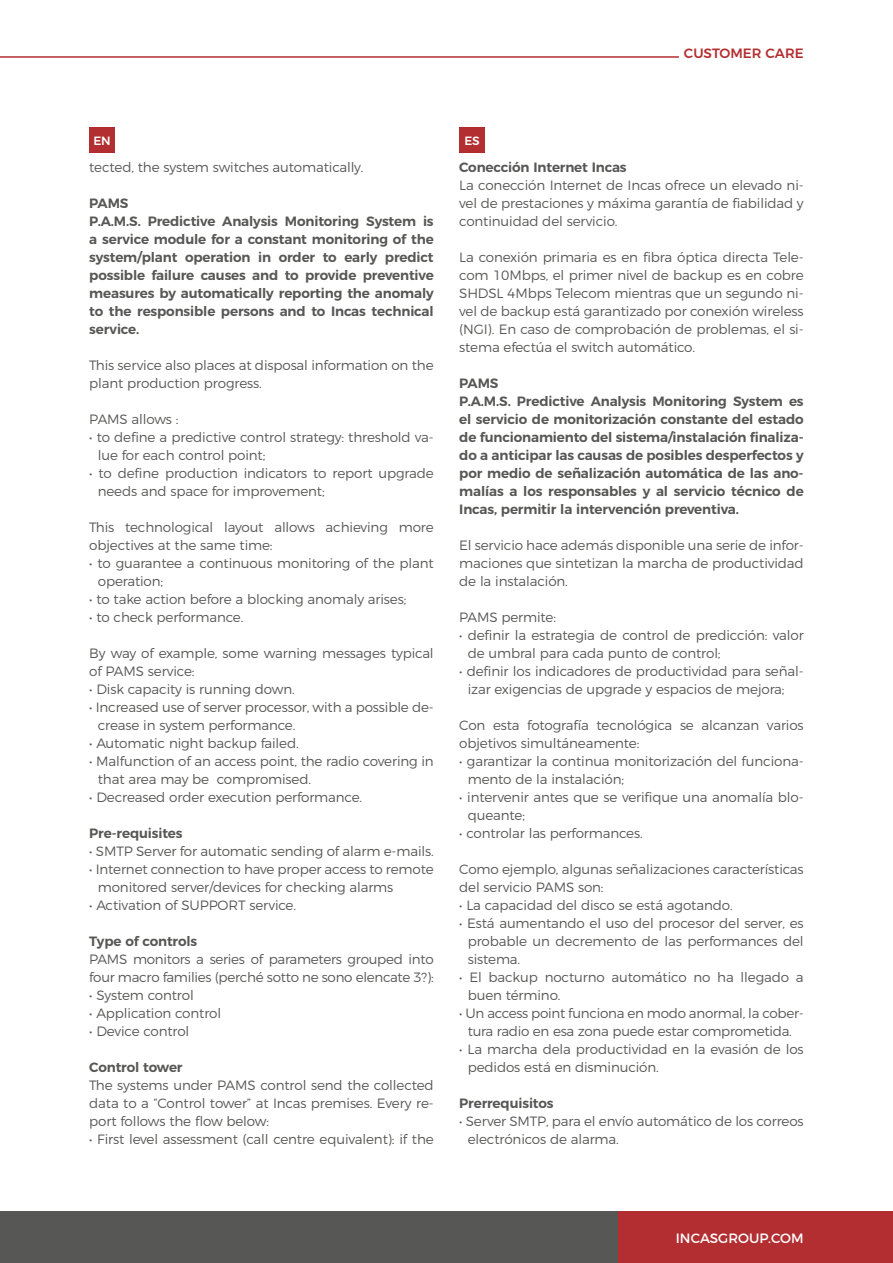
<style>
.page{position:relative;width:893px;height:1263px;background:#fff}
.page>*{position:absolute;margin:0;border:0;box-sizing:border-box;transform-origin:0 0}
.t1{font:300 13.5px/18px "Montserrat";letter-spacing:-.01em;color:#575756}
.t2{font:600 13.5px/18px "Montserrat";letter-spacing:-.01em;color:#575756}
.t3{font:13.5px "Montserrat";color:#fff}
.t4{font:500 13.5px "Montserrat";color:#b32e31}
.t5{font:500 12px "Montserrat";color:#fff}
</style>
<div class="page">
<div style="left:0;top:1211px;width:625px;height:52px;background:#575756"></div>
<div style="left:618px;top:1211px;width:275px;height:52px;background:#b32e31"></div>
<hr style="left:0;top:56px;width:679px;height:2px;background:#b32e31">
<div style="left:89px;top:128px;width:26px;height:25px;background:#b32e31"></div>
<div style="left:459px;top:128px;width:26px;height:25px;background:#b32e31"></div>
<p class="t5" style="left:93px;top:131px;width:19px">EN</p>
<p class="t5" style="left:464px;top:131px;width:17px">ES</p>
<p class="t4" style="left:684px;top:42px;width:121px">CUSTOMER CARE</p>
<p class="t1" style="left:89px;top:157px;width:276px">tected, the system switches automatically.</p>
<p class="t2" style="left:89px;top:193px;width:346px">PAMS<br>P.A.M.S. Predictive Analysis Monitoring System is a service module for a constant monitoring of the system/plant operation in order to early predict possible failure causes and to provide preventive measures by automatically reporting the anomaly to the responsible persons and to Incas technical service.</p>
<p class="t1" style="left:89px;top:355px;width:346px">This service also places at disposal information on the plant production progress.</p>
<p class="t1" style="left:89px;top:409px;width:91px">PAMS allows :</p>
<p class="t1" style="left:98px;top:427px;width:337px;text-indent:-9px">• to define a predictive control strategy: threshold va&shy;lue for each control point;</p>
<p class="t1" style="left:98px;top:463px;width:337px;text-indent:-9px">• to define production indicators to report upgrade needs and space for improvement;</p>
<p class="t1" style="left:89px;top:517px;width:346px">This technological layout allows achieving more objectives at the same time:</p>
<p class="t1" style="left:98px;top:553px;width:337px;text-indent:-9px">• to guarantee a continuous monitoring of the plant operation;</p>
<p class="t1" style="left:89px;top:589px;width:319px">• to take action before a blocking anomaly arises;</p>
<p class="t1" style="left:89px;top:607px;width:156px">• to check performance.</p>
<p class="t1" style="left:89px;top:643px;width:346px">By way of example, some warning messages typical of PAMS service:</p>
<p class="t1" style="left:89px;top:679px;width:207px">• Disk capacity is running down.</p>
<p class="t1" style="left:98px;top:697px;width:337px;text-indent:-9px">• Increased use of server processor, with a possible de&shy;crease in system performance.</p>
<p class="t1" style="left:89px;top:733px;width:211px">• Automatic night backup failed.</p>
<p class="t1" style="left:98px;top:751px;width:337px;text-indent:-9px">• Malfunction of an access point, the radio covering in that area may be compromised.</p>
<p class="t1" style="left:89px;top:787px;width:274px">• Decreased order execution performance.</p>
<p class="t2" style="left:89px;top:823px;width:95px">Pre-requisites</p>
<p class="t1" style="left:89px;top:841px;width:346px">• SMTP Server for automatic sending of alarm e-mails.</p>
<p class="t1" style="left:98px;top:859px;width:337px;text-indent:-9px">• Internet connection to have proper access to remote monitored server/devices for checking alarms</p>
<p class="t1" style="left:89px;top:895px;width:208px">• Activation of SUPPORT service.</p>
<p class="t2" style="left:89px;top:931px;width:110px">Type of controls</p>
<p class="t1" style="left:89px;top:949px;width:346px">PAMS monitors a series of parameters grouped into four macro families (perché sotto ne sono elencate 3?):</p>
<p class="t1" style="left:89px;top:985px;width:106px">• System control</p>
<p class="t1" style="left:89px;top:1003px;width:133px">• Application control</p>
<p class="t1" style="left:89px;top:1021px;width:102px">• Device control</p>
<p class="t2" style="left:89px;top:1057px;width:95px">Control tower</p>
<p class="t1" style="left:89px;top:1075px;width:346px;text-align:justify">The systems under PAMS control send the collected data to a “Control tower” at Incas premises. Every re&shy;port follows the flow below:</p>
<p class="t1" style="left:89px;top:1129px;width:346px">• First level assessment (call centre equivalent): if the</p>
<p class="t2" style="left:459px;top:157px;width:169px">Conección Internet Incas</p>
<p class="t1" style="left:459px;top:175px;width:346px;text-align:justify">La conección Internet de Incas ofrece un elevado ni&shy;vel de prestaciones y máxima garantía de fiabilidad y continuidad del servicio.</p>
<p class="t1" style="left:459px;top:247px;width:346px;text-align:justify">La conexión primaria es en fibra óptica directa Tele&shy;com 10Mbps, el primer nivel de backup es en cobre SHDSL 4Mbps Telecom mientras que un segundo ni&shy;vel de backup está garantizado por conexión wireless (NGI). En caso de comprobación de problemas, el si&shy;stema efectúa el switch automático.</p>
<p class="t2" style="left:459px;top:373px;width:346px">PAMS<br>P.A.M.S. Predictive Analysis Monitoring System es el servicio de monitorización constante del estado de funcionamiento del sistema/instalación finaliza&shy;do a anticipar las causas de posibles desperfectos y por medio de señalización automática de las ano&shy;malías a los responsables y al servicio técnico de Incas, permitir la intervención preventiva.</p>
<p class="t1" style="left:459px;top:535px;width:346px;text-align:justify">El servicio hace además disponible una serie de infor&shy;maciones que sintetizan la marcha de productividad de la instalación.</p>
<p class="t1" style="left:459px;top:607px;width:98px">PAMS permite:</p>
<p class="t1" style="left:468px;top:625px;width:337px;text-indent:-9px">• definir la estrategia de control de predicción: valor de umbral para cada punto de control;</p>
<p class="t1" style="left:468px;top:661px;width:337px;text-indent:-9px">• definir los indicadores de productividad para señal&shy;izar exigencias de upgrade y espacios de mejora;</p>
<p class="t1" style="left:459px;top:715px;width:346px">Con esta fotografía tecnológica se alcanzan varios objetivos simultáneamente:</p>
<p class="t1" style="left:468px;top:751px;width:337px;text-indent:-9px">• garantizar la continua monitorización del funciona&shy;mento de la instalación;</p>
<p class="t1" style="left:468px;top:787px;width:337px;text-indent:-9px">• intervenir antes que se verifique una anomalía blo&shy;queante;</p>
<p class="t1" style="left:459px;top:823px;width:185px">• controlar las performances.</p>
<p class="t1" style="left:459px;top:859px;width:346px">Como ejemplo, algunas señalizaciones características del servicio PAMS son:</p>
<p class="t1" style="left:459px;top:895px;width:275px">• La capacidad del disco se está agotando.</p>
<p class="t1" style="left:468px;top:913px;width:337px;text-align:justify;text-indent:-9px">• Está aumentando el uso del procesor del server, es probable un decremento de las performances del sistema.</p>
<p class="t1" style="left:468px;top:967px;width:337px;text-indent:-9px">• El backup nocturno automático no ha llegado a buen término.</p>
<p class="t1" style="left:459px;top:1003px;width:346px;text-align:center">• Un access point funciona en modo anormal, la cober&shy;tura radio en esa zona puede estar comprometida.</p>
<p class="t1" style="left:468px;top:1039px;width:337px;text-indent:-9px">• La marcha dela productividad en la evasión de los pedidos está en disminución.</p>
<p class="t2" style="left:459px;top:1093px;width:96px">Prerrequisitos</p>
<p class="t1" style="left:468px;top:1111px;width:337px;text-indent:-9px">• Server SMTP, para el envío automático de los correos electrónicos de alarma.</p>
<p class="t3" style="left:676px;top:1227px;width:129px">INCASGROUP.COM</p>
</div>
